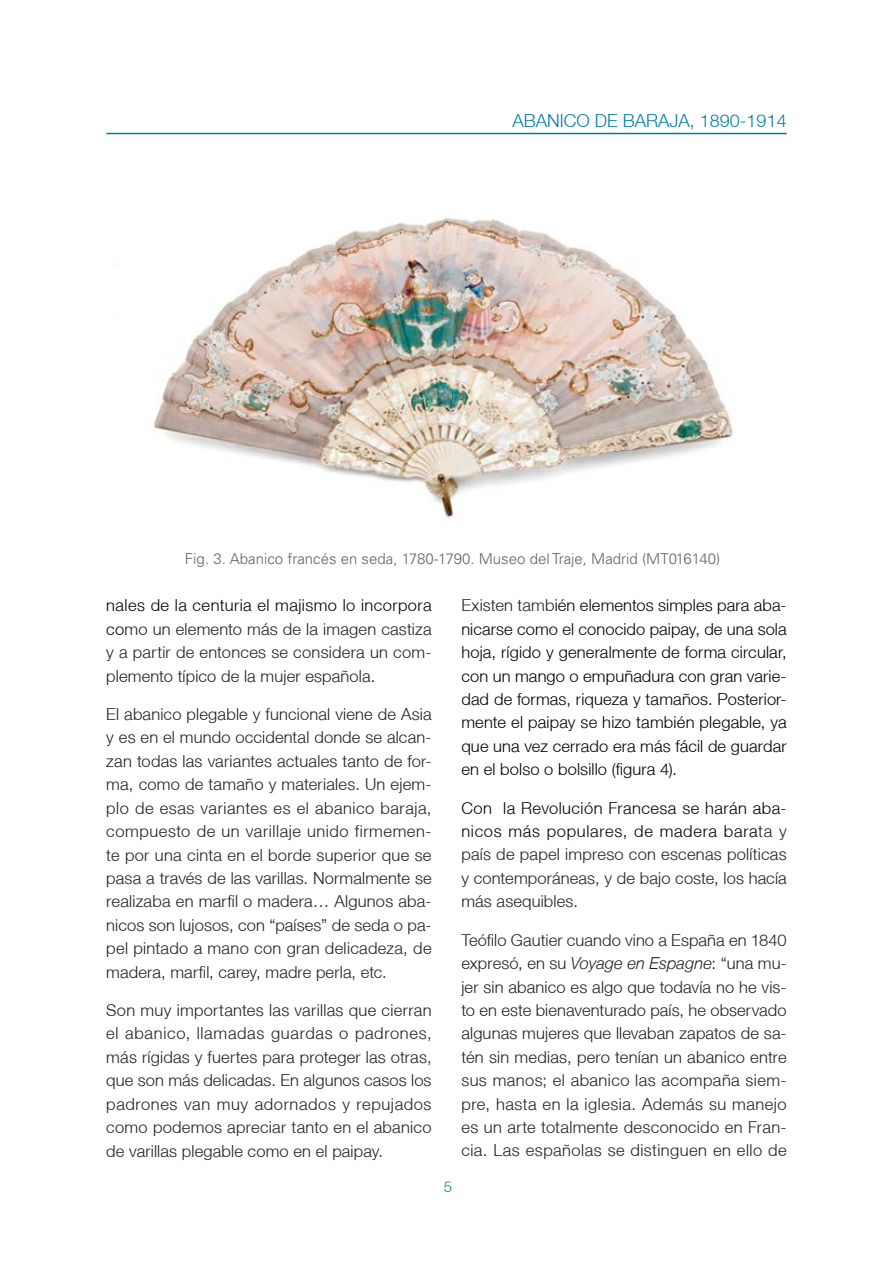
<style>
.page{position:relative;width:893px;height:1263px;background:#fff}
.page>*{position:absolute;margin:0;border:0;box-sizing:border-box;transform-origin:0 0}
.t1{font:300 18px "Helvetica Neue LT";color:#007da3}
.t2{font:300 16.5px/23.4px "Helvetica Neue LT";letter-spacing:.01em;color:#202020;text-align:justify}
.t3{font:300 16.5px/23.4px "Helvetica Neue LT";letter-spacing:.01em;color:#000;text-align:justify}
.t4{font:300 15px "Univers LT Std";color:#636362}
.t5{font:300 15px "Helvetica Neue LT";color:#007da3}
.s1{color:#000}
.s2{color:#202020}
.s3{font-style:italic}
</style>
<div class="page">
<hr style="left:106px;top:133px;width:681px;height:1px;background:#007da3">
<img style="left:153px;top:217px;width:580px;height:302px">
<p class="t1" style="left:512px;top:109px;width:276px">ABANICO DE BARAJA, 1890-1914</p>
<p class="t4" style="left:185px;top:549px;width:537px">Fig. 3. Abanico francés en seda, 1780-1790. Museo del Traje, Madrid (MT016140)</p>
<p class="t2" style="left:106px;top:593px;width:327px"><span class="s1">nales de la centuria el majismo lo incorpora co</span>mo un elemento más de la imagen castiza y a partir de entonces se considera un com&shy;plemento típico de la mujer española.</p>
<p class="t2" style="left:106px;top:702px;width:327px">El abanico plegable y funcional viene de Asia y es en el mundo occidental donde se alcan&shy;zan todas las variantes actuales tanto de for&shy;ma, como de tamaño y materiales. Un ejem&shy;plo de esas variantes es el abanico baraja, compuesto de un varillaje unido firmemen&shy;te por una cinta en el borde superior que se pasa a través de las varillas. Normalmente se realizaba en marfil o madera… Algunos aba&shy;nicos son lujosos, con “países” de seda o pa&shy;pel pintado a mano con gran delicadeza, de madera, marfil, carey, madre perla, etc.</p>
<p class="t2" style="left:106px;top:998px;width:327px">Son muy importantes las varillas que cierran el abanico, llamadas guardas o padrones, más rígidas y fuertes para proteger las otras, que son más delicadas. En algunos casos los padrones van muy adornados y repujados como podemos apreciar tanto en el abanico de varillas plegable como en el paipay.</p>
<p class="t5" style="left:444px;top:1177px;width:10px">5</p>
<p class="t3" style="left:461px;top:593px;width:327px"><span class="s2">Existen tamb</span>ién elementos simples para aba&shy;nicarse como el conocido paipay, de una sola hoja, rígido y generalmente de forma circular, con un mango o empuñadura con gran varie&shy;dad de formas, riqueza y tamaños. Posterior&shy;mente el paipay se hizo también plegable, ya que una vez cerrado era más fácil de guardar en el bolso o bolsillo (figura 4).</p>
<p class="t2" style="left:461px;top:796px;width:327px"><span class="s1">Con la Revolución Francesa se harán aba&shy;nicos más populares, de madera bara</span>ta y país de papel impreso con escenas políticas y contemporáneas, y de bajo coste, los hacía más asequibles.</p>
<p class="t2" style="left:461px;top:928px;width:327px">Teófilo Gautier cuando vino a España en 1840 expresó, en su <span class="s3">Voyage en Espagne</span>: “una mu&shy;jer sin abanico es algo que todavía no he vis&shy;to en este bienaventurado país, he observado algunas mujeres que llevaban zapatos de sa&shy;tén sin medias, pero tenían un abanico entre sus manos; el abanico las acompaña siem&shy;pre, hasta en la iglesia. Además su manejo es un arte totalmente desconocido en Fran&shy;cia. Las españolas se distinguen en ello de</p>
</div>
